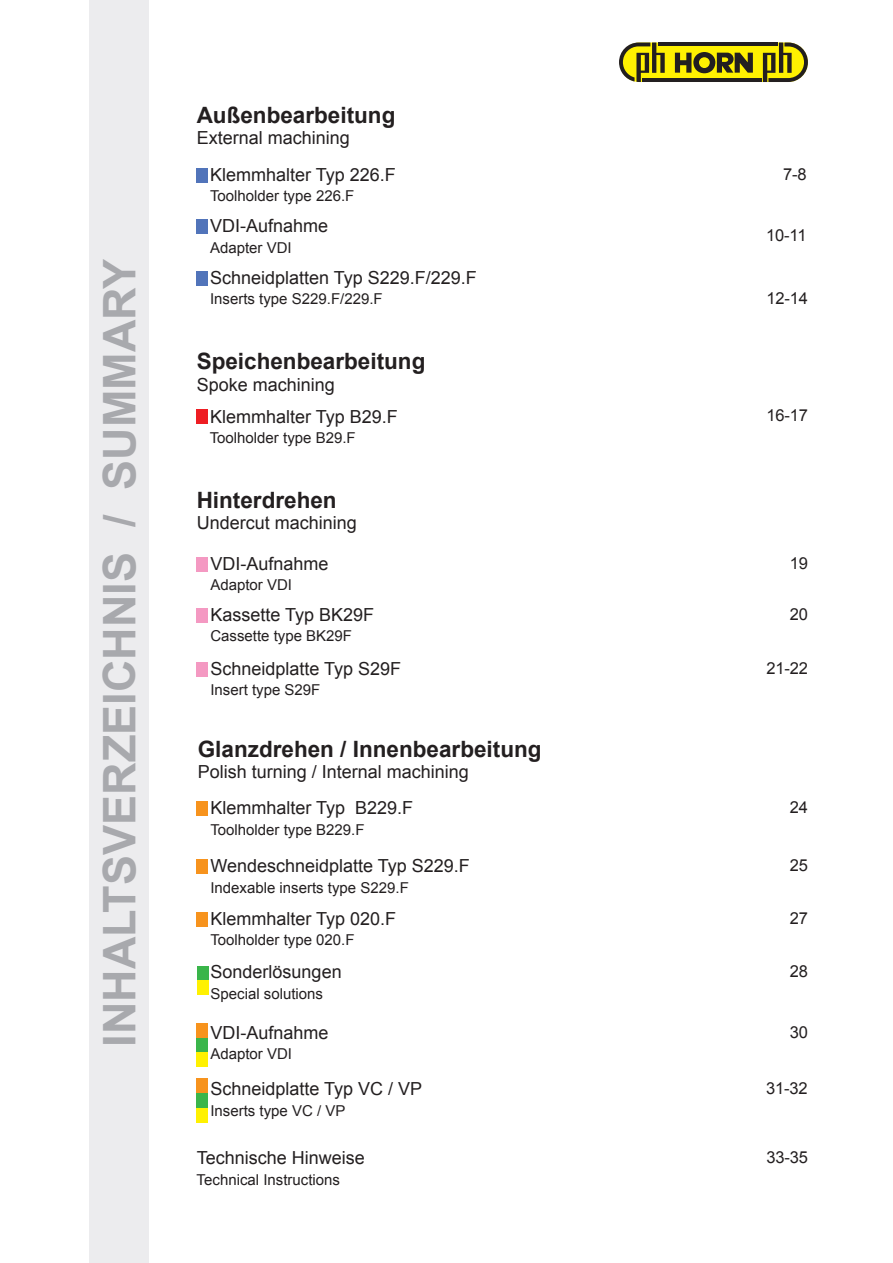
<style>
.page{position:relative;width:893px;height:1263px;background:#fff}
.page>*{position:absolute;margin:0;border:0;box-sizing:border-box;transform-origin:0 0}
.t1{font:700 45px "Arial";color:#a8a9ad}
.t2{font:700 22.5px "Arial";color:#231f20}
.t3{font:18px "Arial";color:#231f20}
.t4{font:16.5px "Arial";letter-spacing:-.01em;color:#231f20}
.t5{font:15px "Arial";color:#231f20}
</style>
<div class="page">
<div style="left:89px;top:0;width:60px;height:1263px;background:#ececee"></div>
<div style="left:196px;top:168px;width:12px;height:15px;background:#5174ba"></div>
<div style="left:196px;top:219px;width:12px;height:15px;background:#5174ba"></div>
<div style="left:196px;top:271px;width:12px;height:14px;background:#5174ba"></div>
<div style="left:196px;top:409px;width:12px;height:15px;background:#ee1d23"></div>
<div style="left:196px;top:557px;width:12px;height:14px;background:#f499c2"></div>
<div style="left:196px;top:608px;width:12px;height:15px;background:#f499c2"></div>
<div style="left:196px;top:662px;width:12px;height:15px;background:#f499c2"></div>
<div style="left:196px;top:801px;width:12px;height:15px;background:#f7931d"></div>
<div style="left:196px;top:858px;width:12px;height:15px;background:#f7931d"></div>
<div style="left:196px;top:912px;width:12px;height:15px;background:#f7931d"></div>
<div style="left:196px;top:1037px;width:12px;height:15px;background:#3ab54a"></div>
<div style="left:196px;top:1093px;width:12px;height:15px;background:#3ab54a"></div>
<div style="left:196px;top:1108px;width:12px;height:15px;background:#fff101"></div>
<div style="left:196px;top:1052px;width:12px;height:15px;background:#fff101"></div>
<div style="left:196px;top:1023px;width:12px;height:14px;background:#f7931d"></div>
<div style="left:196px;top:1078px;width:12px;height:15px;background:#f7931d"></div>
<div style="left:197px;top:965px;width:12px;height:15px;background:#3ab54a"></div>
<div style="left:197px;top:980px;width:12px;height:15px;background:#fff101"></div>
<div style="left:620px;top:43px;width:188px;height:39px;background:#fff101;border-radius:20px"></div>
<svg style="left:675px;top:52px;width:78px;height:21px"></svg>
<hr style="left:658px;top:43px;width:120px;height:3px;background:#231f20">
<hr style="left:642px;top:78px;width:120px;height:4px;background:#231f20">
<svg style="left:619px;top:43px;width:46px;height:39px"></svg>
<svg style="left:763px;top:43px;width:45px;height:39px"></svg>
<h1 class="t1" style="left:90px;top:1047px;width:789px;rotate:-90deg">INHALTSVERZEICHNIS / SUMMARY</h1>
<p class="t2" style="left:197px;top:100px;width:200px">Außenbearbeitung</p>
<p class="t3" style="left:197px;top:126px;width:155px">External machining</p>
<p class="t3" style="left:210px;top:163px;width:187px">Klemmhalter Typ 226.F</p>
<p class="t5" style="left:210px;top:186px;width:146px">Toolholder type 226.F</p>
<p class="t3" style="left:210px;top:214px;width:120px">VDI-Aufnahme</p>
<p class="t5" style="left:210px;top:237px;width:83px">Adapter VDI</p>
<p class="t3" style="left:210px;top:266px;width:268px">Schneidplatten Typ S229.F/229.F</p>
<p class="t5" style="left:210px;top:289px;width:174px">Inserts type S229.F/229.F</p>
<p class="t2" style="left:197px;top:346px;width:230px">Speichenbearbeitung</p>
<p class="t3" style="left:197px;top:373px;width:140px">Spoke machining</p>
<p class="t3" style="left:210px;top:404px;width:189px">Klemmhalter Typ B29.F</p>
<p class="t5" style="left:210px;top:428px;width:147px">Toolholder type B29.F</p>
<p class="t2" style="left:197px;top:485px;width:142px">Hinterdrehen</p>
<p class="t3" style="left:197px;top:511px;width:162px">Undercut machining</p>
<p class="t3" style="left:210px;top:552px;width:120px">VDI-Aufnahme</p>
<p class="t5" style="left:210px;top:575px;width:83px">Adaptor VDI</p>
<p class="t3" style="left:210px;top:603px;width:165px">Kassette Typ BK29F</p>
<p class="t5" style="left:210px;top:626px;width:143px">Cassette type BK29F</p>
<p class="t3" style="left:210px;top:657px;width:192px">Schneidplatte Typ S29F</p>
<p class="t5" style="left:210px;top:680px;width:112px">Insert type S29F</p>
<p class="t2" style="left:198px;top:734px;width:345px">Glanzdrehen / Innenbearbeitung</p>
<p class="t3" style="left:198px;top:760px;width:273px">Polish turning / Internal machining</p>
<p class="t3" style="left:210px;top:796px;width:204px">Klemmhalter Typ B229.F</p>
<p class="t5" style="left:210px;top:819px;width:156px">Toolholder type B229.F</p>
<p class="t3" style="left:210px;top:854px;width:261px">Wendeschneidplatte Typ S229.F</p>
<p class="t5" style="left:210px;top:878px;width:200px">Indexable inserts type S229.F</p>
<p class="t3" style="left:210px;top:907px;width:187px">Klemmhalter Typ 020.F</p>
<p class="t5" style="left:210px;top:930px;width:146px">Toolholder type 020.F</p>
<p class="t3" style="left:211px;top:960px;width:133px">Sonderlösungen</p>
<p class="t5" style="left:211px;top:984px;width:114px">Special solutions</p>
<p class="t3" style="left:210px;top:1021px;width:120px">VDI-Aufnahme</p>
<p class="t5" style="left:210px;top:1044px;width:83px">Adaptor VDI</p>
<p class="t3" style="left:210px;top:1076px;width:213px">Schneidplatte Typ VC / VP</p>
<p class="t5" style="left:210px;top:1100px;width:137px">Inserts type VC / VP</p>
<p class="t3" style="left:197px;top:1146px;width:170px">Technische Hinweise</p>
<p class="t5" style="left:197px;top:1169px;width:145px">Technical Instructions</p>
<p class="t4" style="left:783px;top:163px;width:25px">7-8</p>
<p class="t4" style="left:766px;top:224px;width:42px">10-11</p>
<p class="t4" style="left:766px;top:287px;width:43px">12-14</p>
<p class="t4" style="left:766px;top:405px;width:43px">16-17</p>
<p class="t4" style="left:790px;top:552px;width:20px">19</p>
<p class="t4" style="left:790px;top:603px;width:20px">20</p>
<p class="t4" style="left:766px;top:657px;width:43px">21-22</p>
<p class="t4" style="left:790px;top:797px;width:20px">24</p>
<p class="t4" style="left:790px;top:854px;width:20px">25</p>
<p class="t4" style="left:790px;top:907px;width:20px">27</p>
<p class="t4" style="left:790px;top:961px;width:20px">28</p>
<p class="t4" style="left:790px;top:1021px;width:20px">30</p>
<p class="t4" style="left:766px;top:1077px;width:43px">31-32</p>
<p class="t4" style="left:766px;top:1147px;width:43px">33-35</p>
</div>
